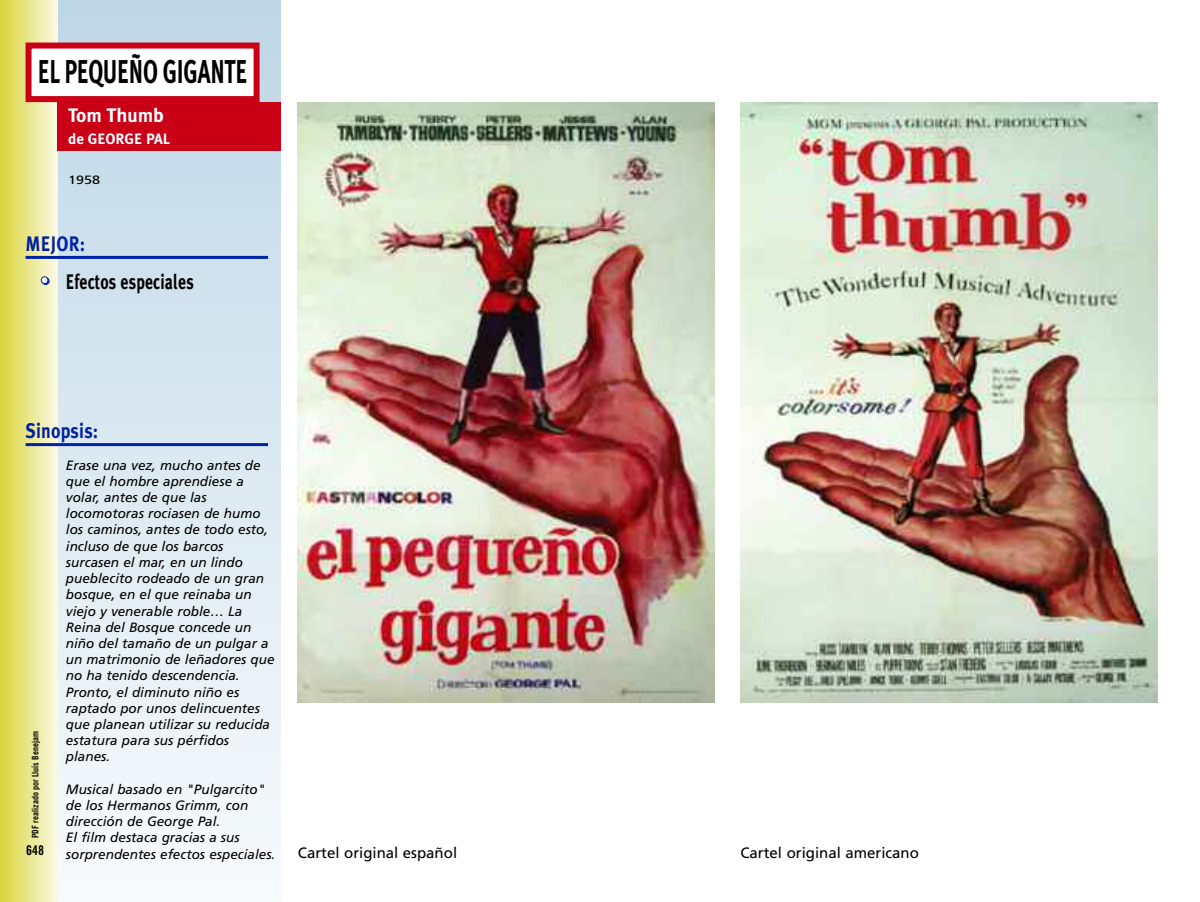
<style>
.page{position:relative;width:1200px;height:902px;background:#fff}
.page>*{position:absolute;margin:0;border:0;box-sizing:border-box;transform-origin:0 0}
.t1{font:700 33px "Meta Plus";letter-spacing:-.01em;color:#000;scale:.67 1}
.t2{font:700 21px "Meta Plus";letter-spacing:.01em;color:#000;scale:.75 1}
.t3{font:700 21px "Meta Plus";letter-spacing:.01em;color:#0022a3;scale:.85 1}
.t4{font:700 19.5px "Meta Plus";color:#fff}
.t5{font:15px "Frutiger";color:#000}
.t6{font:700 15px "Meta Plus";color:#fff}
.t7{font:italic 13.5px/16.2px "Frutiger";color:#000}
.t8{font:13.5px "Trade Gothic Bold Cond Twenty";color:#000}
.t9{font:12px "Frutiger";color:#000;scale:1.2 1}
.t10{font:9px "Trade Gothic Bold Cond Twenty";color:#000}
.s1{font-family:"Futura";font-weight:800;font-size:18px;color:#fff}
</style>
<div class="page">
<div style="left:0;top:0;width:281px;height:901px;background:linear-gradient(to bottom,#bdd5e6,#f8fbfd)"></div>
<div style="left:0;top:0;width:57px;height:901px;background:linear-gradient(to right,#dad437,#f9f8e0)"></div>
<div style="left:32px;top:49px;width:221px;height:47px;background:#fff"></div>
<div style="left:26px;top:43px;width:233px;height:59px;border:6px solid #ca0016"></div>
<div style="left:57px;top:102px;width:224px;height:49px;background:#ca0016"></div>
<hr style="left:26px;top:256px;width:242px;height:3px;background:#0022a3">
<img style="left:298px;top:102px;width:416px;height:600px">
<img style="left:740px;top:102px;width:417px;height:600px">
<hr style="left:26px;top:443px;width:242px;height:3px;background:#0022a3">
<h1 class="t1" style="left:38px;top:52px;width:314px">EL PEQUEÑO GIGANTE</h1>
<h3 class="t4" style="left:68px;top:103px;width:97px">Tom Thumb</h3>
<p class="t6" style="left:68px;top:130px;width:104px">de GEORGE PAL</p>
<p class="t9" style="left:68px;top:175px;width:28px">1958</p>
<h2 class="t3" style="left:26px;top:231px;width:72px">MEJOR:</h2>
<h2 class="t2" style="left:37px;top:269px;width:210px"><span class="s1">•</span> Efectos especiales</h2>
<h2 class="t3" style="left:26px;top:418px;width:87px">Sinopsis:</h2>
<p class="t7" style="left:66px;top:458px;width:210px">Erase una vez, mucho antes de que el hombre aprendiese a volar, antes de que las locomotoras rociasen de humo los caminos, antes de todo esto, incluso de que los barcos surcasen el mar, en un lindo pueblecito rodeado de un gran bosque, en el que reinaba un viejo y venerable roble… La<br>Reina del Bosque concede un niño del tamaño de un pulgar a un matrimonio de leñadores que no ha tenido descendencia.<br>Pronto, el diminuto niño es raptado por unos delincuentes que planean utilizar su reducida estatura para sus pérfidos planes.</p>
<p class="t7" style="left:66px;top:782px;width:211px">Musical basado en "Pulgarcito" de los Hermanos Grimm, con dirección de George Pal.<br>El film destaca gracias a sus sorprendentes efectos especiales.</p>
<p class="t10" style="left:32px;top:838px;width:108px;rotate:-90deg">PDF realizado por Lluís Benejam</p>
<p class="t8" style="left:26px;top:845px;width:19px">648</p>
<p class="t5" style="left:298px;top:846px;width:161px">Cartel original español</p>
<p class="t5" style="left:740px;top:846px;width:180px">Cartel original americano</p>
</div>
